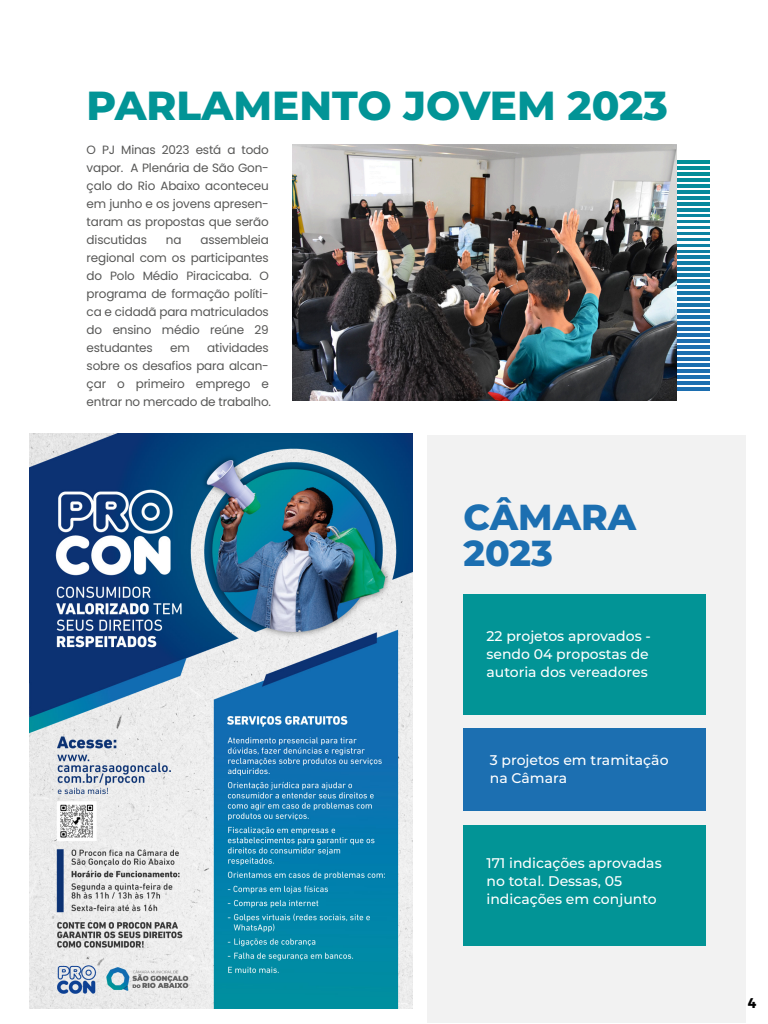
<style>
.page{position:relative;width:768px;height:1024px;background:#fff}
.page>*{position:absolute;margin:0;border:0;box-sizing:border-box;transform-origin:0 0}
.t1{font:800 40.5px "Montserrat";color:#029496}
.t2{font:800 36.1px/36px "Montserrat";color:#1c6fb1}
.t3{font:500 14px/18px "Montserrat";color:#fff}
.t4{font:700 14px "Montserrat";color:#000}
.t5{font:12px/18px "Poppins";letter-spacing:-.015em;color:#575756;text-align:justify}
</style>
<div class="page">
<div style="left:427px;top:435px;width:318px;height:587px;background:#f2f2f2"></div>
<hr style="left:623px;top:160px;width:86px;height:3px;background:#028f97">
<hr style="left:623px;top:166px;width:86px;height:3px;background:#038e98">
<hr style="left:623px;top:172px;width:86px;height:3px;background:#048d99">
<hr style="left:623px;top:178px;width:86px;height:3px;background:#058c9a">
<hr style="left:623px;top:184px;width:86px;height:3px;background:#058b9a">
<hr style="left:623px;top:190px;width:86px;height:3px;background:#078a9b">
<hr style="left:623px;top:196px;width:86px;height:3px;background:#07899c">
<hr style="left:623px;top:202px;width:86px;height:3px;background:#08889d">
<hr style="left:623px;top:208px;width:86px;height:3px;background:#09869e">
<hr style="left:623px;top:214px;width:86px;height:3px;background:#0a859f">
<hr style="left:623px;top:220px;width:86px;height:3px;background:#0b84a0">
<hr style="left:623px;top:226px;width:86px;height:3px;background:#0c83a0">
<hr style="left:623px;top:232px;width:86px;height:3px;background:#0d82a1">
<hr style="left:623px;top:238px;width:86px;height:3px;background:#0e80a2">
<hr style="left:623px;top:244px;width:86px;height:3px;background:#0e7fa3">
<hr style="left:623px;top:250px;width:86px;height:3px;background:#0f7ea4">
<hr style="left:623px;top:256px;width:86px;height:3px;background:#107da5">
<hr style="left:623px;top:262px;width:86px;height:3px;background:#117ca6">
<hr style="left:623px;top:268px;width:86px;height:3px;background:#127ba6">
<hr style="left:623px;top:274px;width:86px;height:3px;background:#137aa7">
<hr style="left:623px;top:280px;width:86px;height:3px;background:#1478a8">
<hr style="left:623px;top:286px;width:86px;height:3px;background:#1577a9">
<hr style="left:623px;top:292px;width:86px;height:3px;background:#1676aa">
<hr style="left:623px;top:298px;width:86px;height:3px;background:#1775ab">
<hr style="left:623px;top:304px;width:86px;height:3px;background:#1774ac">
<hr style="left:623px;top:310px;width:86px;height:3px;background:#1873ad">
<hr style="left:623px;top:316px;width:86px;height:3px;background:#1972ad">
<hr style="left:623px;top:322px;width:86px;height:3px;background:#1a70ae">
<hr style="left:623px;top:328px;width:86px;height:3px;background:#1b6faf">
<hr style="left:623px;top:334px;width:86px;height:3px;background:#1c6eb0">
<hr style="left:623px;top:340px;width:86px;height:2px;background:#1c6eb0">
<hr style="left:623px;top:346px;width:86px;height:2px;background:#1c6eb0">
<hr style="left:623px;top:352px;width:86px;height:2px;background:#1c6eb0">
<hr style="left:623px;top:358px;width:86px;height:2px;background:#1c6eb0">
<hr style="left:623px;top:364px;width:86px;height:2px;background:#1c6eb0">
<hr style="left:623px;top:370px;width:86px;height:2px;background:#1c6eb0">
<hr style="left:623px;top:376px;width:86px;height:2px;background:#1c6eb0">
<hr style="left:623px;top:381px;width:86px;height:3px;background:#1c6eb0">
<hr style="left:623px;top:387px;width:86px;height:3px;background:#1c6eb0">
<div style="left:463px;top:595px;width:243px;height:120px;background:#029496"></div>
<div style="left:463px;top:825px;width:243px;height:121px;background:#029496"></div>
<div style="left:463px;top:729px;width:243px;height:82px;background:#1c6fb1"></div>
<img style="left:29px;top:433px;width:383px;height:575px">
<img style="left:293px;top:145px;width:384px;height:255px">
<h1 class="t1" style="left:87px;top:76px;width:583px">PARLAMENTO JOVEM 2023</h1>
<p class="t5" style="left:87px;top:141px;width:184px">O PJ Minas 2023 está a todo vapor. A Plenária de São Gon&shy;çalo do Rio Abaixo aconteceu em junho e os jovens apresen&shy;taram as propostas que serão discutidas</p>
<p class="t5" style="left:87px;top:231px;width:184px;text-indent:114px">assembleia regional com os participantes do Polo Médio Piracicaba. O programa de formação políti&shy;ca e cidadã para matriculados do ensino médio reúne 29 estudantes</p>
<p class="t5" style="left:166px;top:231px;width:17px">na</p>
<p class="t5" style="left:87px;top:339px;width:186px;text-align:left;text-indent:121px">atividades sobre os desafios para alcan&shy;çar o primeiro emprego e entrar no mercado de trabalho.</p>
<p class="t5" style="left:170px;top:339px;width:21px">em</p>
<h2 class="t2" style="left:464px;top:498px;width:174px">CÂMARA<br>2023</h2>
<p class="t3" style="left:486px;top:627px;width:166px">22 projetos aprovados - sendo 04 propostas de autoria dos vereadores</p>
<p class="t3" style="left:490px;top:751px;width:180px">3 projetos em tramitação na Câmara</p>
<p class="t3" style="left:486px;top:853px;width:177px">171 indicações aprovadas no total. Dessas, 05 indicações em conjunto</p>
<p class="t4" style="left:748px;top:992px;width:10px">4</p>
</div>
